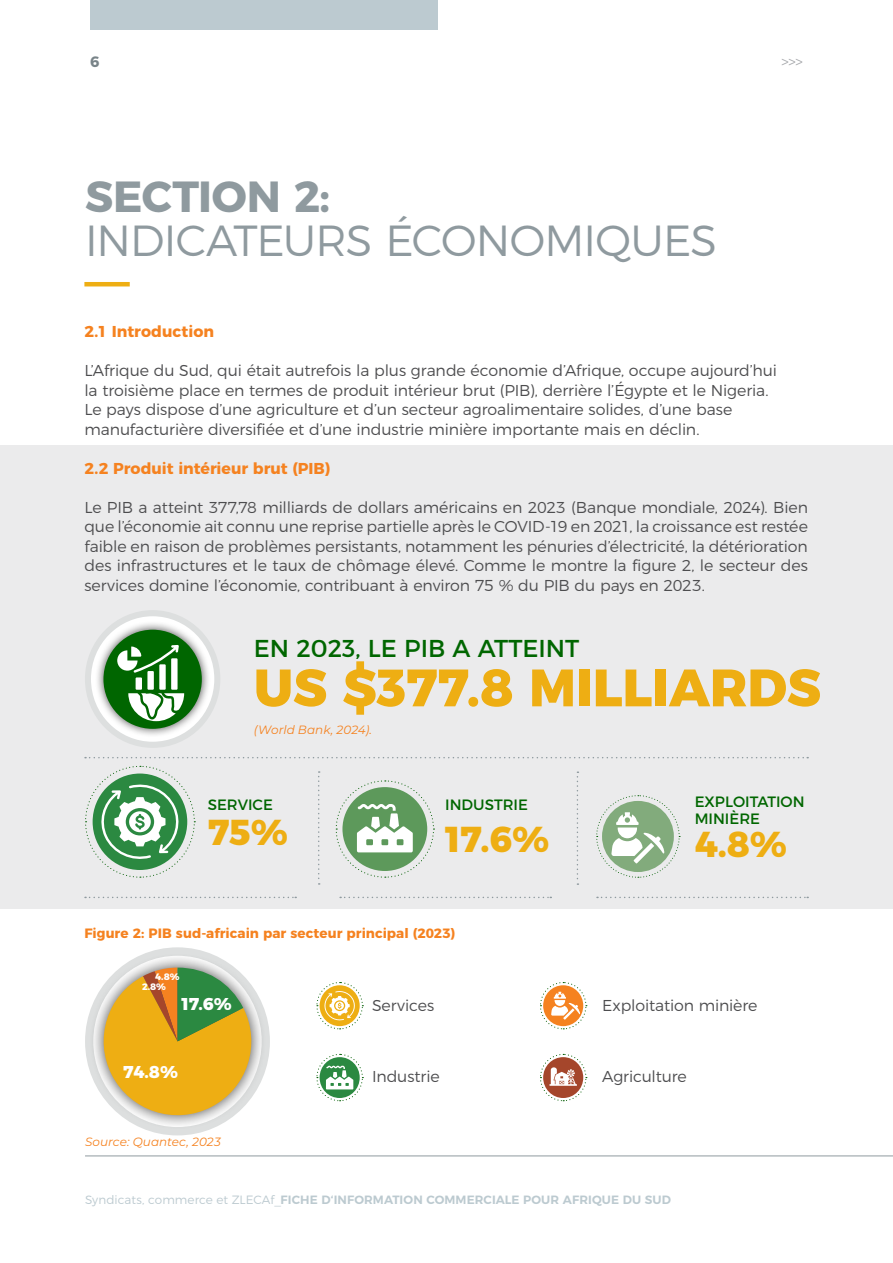
<style>
.page{position:relative;width:893px;height:1263px;background:#fff}
.page>*{position:absolute;margin:0;border:0;box-sizing:border-box;transform-origin:0 0}
.t1{font:800 52.5px "Montserrat";color:#eeae13}
.t2{font:300 43.5px "Montserrat";letter-spacing:-.02em;color:#8f9a9f}
.t3{font:700 43.5px "Montserrat";letter-spacing:-.005em;color:#8f9a9f}
.t4{font:800 36px "Montserrat";color:#eeae13}
.t5{font:24.45px "Montserrat";color:#060}
.t6{font:800 17.1px "Montserrat";color:#fff}
.t7{font:300 15.75px/19.5px "Montserrat";letter-spacing:-.005em;color:#4d4d4f}
.t8{font:700 15.75px "Montserrat";color:#f58220}
.t9{font:15px/17.2px "Montserrat";color:#060}
.t10{font:300 15px "Montserrat";color:#a7a9ac}
.t11{font:700 15px "Montserrat";color:#798489}
.t12{font:700 13.5px "Montserrat";letter-spacing:.005em;color:#f58220}
.t13{font:600 12px "Montserrat";letter-spacing:.01em;color:#bccad0}
.t14{font:italic 12px "Montserrat";color:#f58220}
.t15{font:800 9.3px/9.9px "Montserrat";color:#fff}
.s1{font-weight:300}
</style>
<div class="page">
<div style="left:90px;top:0;width:347px;height:30px;background:#bccad0"></div>
<hr style="left:85px;top:1155px;width:808px;height:1px;background:#8f9a9f">
<div style="left:85px;top:947px;width:185px;height:188px;background:#dddfdf;border-radius:50%"></div>
<div style="left:0;top:446px;width:893px;height:463px;background:#ebebec"></div>
<svg style="left:85px;top:757px;width:723px;height:1px"></svg>
<svg style="left:85px;top:897px;width:211px;height:1px"></svg>
<svg style="left:340px;top:897px;width:211px;height:1px"></svg>
<svg style="left:597px;top:897px;width:211px;height:1px"></svg>
<hr style="left:84px;top:282px;width:46px;height:4px;background:#eeae13">
<div style="left:85px;top:610px;width:135px;height:138px;background:#dddfdf;border-radius:50%"></div>
<div style="left:91px;top:616px;width:123px;height:126px;background:#fff;border-radius:50%"></div>
<div style="left:94px;top:621px;width:117px;height:117px;background:#000;opacity:.7"></div>
<div style="left:103px;top:630px;width:99px;height:99px;background:#060;border-radius:50%"></div>
<svg style="left:117px;top:645px;width:67px;height:76px"></svg>
<svg style="left:85px;top:765px;width:110px;height:113px"></svg>
<svg style="left:318px;top:771px;width:2px;height:114px"></svg>
<svg style="left:577px;top:771px;width:1px;height:114px"></svg>
<svg style="left:335px;top:780px;width:100px;height:98px"></svg>
<svg style="left:596px;top:795px;width:84px;height:83px"></svg>
<svg style="left:540px;top:982px;width:47px;height:48px"></svg>
<div style="left:89px;top:953px;width:177px;height:177px;background:#000;opacity:.7"></div>
<svg style="left:93px;top:967px;width:169px;height:159px"></svg>
<svg style="left:540px;top:1053px;width:47px;height:49px"></svg>
<svg style="left:316px;top:982px;width:47px;height:48px"></svg>
<svg style="left:316px;top:1053px;width:47px;height:49px"></svg>
<p class="t11" style="left:90px;top:49px;width:11px">6</p>
<p class="t10" style="left:782px;top:50px;width:23px">&gt;&gt;&gt;</p>
<h2 class="t3" style="left:85px;top:161px;width:247px">SECTION 2:</h2>
<h2 class="t2" style="left:85px;top:206px;width:634px">INDICATEURS ÉCONOMIQUES</h2>
<p class="t8" style="left:84px;top:318px;width:131px">2.1 Introduction</p>
<p class="t7" style="left:84px;top:359px;width:694px">L’Afrique du Sud, qui était autrefois la plus grande économie d’Afrique, occupe aujourd’hui la troisième place en termes de produit intérieur brut (PIB), derrière l’Égypte et le Nigeria.<br>Le pays dispose d’une agriculture et d’un secteur agroalimentaire solides, d’une base manufacturière diversifiée et d’une industrie minière importante mais en déclin.</p>
<p class="t8" style="left:84px;top:455px;width:247px">2.2 Produit intérieur brut (PIB)</p>
<p class="t7" style="left:84px;top:496px;width:725px;text-align:justify">Le PIB a atteint 377,78 milliards de dollars américains en 2023 (Banque mondiale, 2024). Bien que l’économie ait connu une reprise partielle après le COVID-19 en 2021, la croissance est restée faible en raison de problèmes persistants, notamment les pénuries d’électricité, la détérioration des infrastructures et le taux de chômage élevé. Comme le montre la figure 2, le secteur des services domine l’économie, contribuant à environ 75 % du PIB du pays en 2023.</p>
<h3 class="t5" style="left:254px;top:629px;width:327px">EN 2023, LE PIB A ATTEINT</h3>
<h1 class="t1" style="left:254px;top:644px;width:568px">US $377.8 MILLIARDS</h1>
<p class="t14" style="left:254px;top:721px;width:120px">(World Bank, 2024).</p>
<p class="t9" style="left:208px;top:794px;width:67px">SERVICE</p>
<p class="t9" style="left:695px;top:791px;width:111px">EXPLOITATION<br>MINIÈRE</p>
<p class="t9" style="left:445px;top:794px;width:84px">INDUSTRIE</p>
<h3 class="t4" style="left:445px;top:810px;width:106px">17.6%</h3>
<h3 class="t4" style="left:208px;top:802px;width:82px">75%</h3>
<h3 class="t4" style="left:695px;top:814px;width:94px">4.8%</h3>
<p class="t12" style="left:84px;top:922px;width:372px">Figure 2: PIB sud-africain par secteur principal (2023)</p>
<p class="t15" style="left:142px;top:971px;width:39px;text-indent:13px">4.8%<br>2.8%</p>
<p class="t6" style="left:182px;top:990px;width:52px">17.6%</p>
<p class="t6" style="left:123px;top:1057px;width:56px">74.8%</p>
<p class="t14" style="left:85px;top:1134px;width:137px">Source: Quantec, 2023</p>
<p class="t7" style="left:372px;top:994px;width:64px">Services</p>
<p class="t7" style="left:602px;top:994px;width:157px">Exploitation minière</p>
<p class="t7" style="left:372px;top:1065px;width:69px">Industrie</p>
<p class="t7" style="left:602px;top:1065px;width:86px">Agriculture</p>
<p class="t13" style="left:85px;top:1190px;width:588px"><span class="s1">Syndicats, commerce et ZLECAf_</span>FICHE D‘INFORMATION COMMERCIALE POUR AFRIQUE DU SUD</p>
</div>
